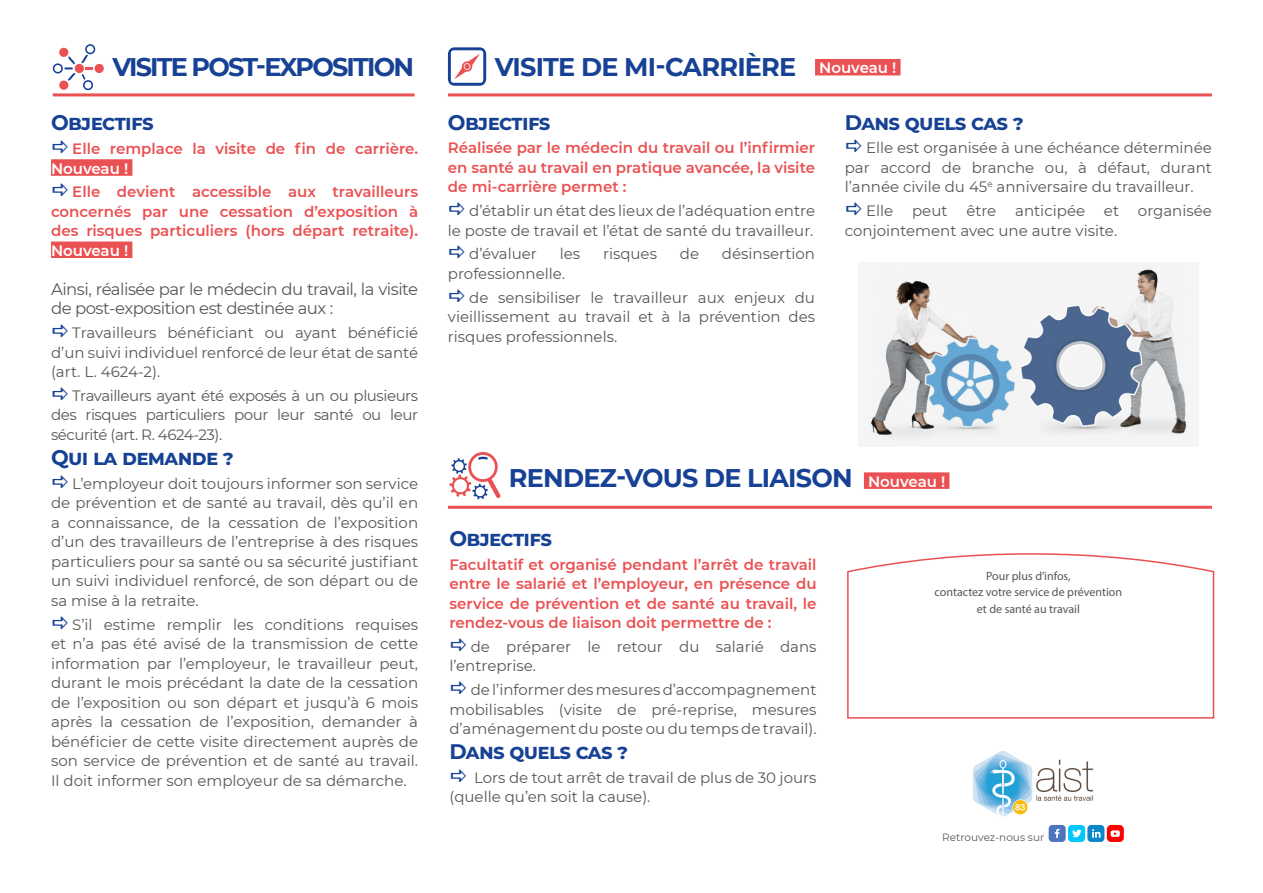
<style>
.page{position:relative;width:1263px;height:893px;background:#fff}
.page>*{position:absolute;margin:0;border:0;box-sizing:border-box;transform-origin:0 0}
.t1{font:700 25.5px "Montserrat";letter-spacing:-.03em;color:#164194}
.t2{font:700 25.5px "Montserrat";letter-spacing:-.07em;color:#164194}
.t3{font:700 21px "Montserrat";letter-spacing:-.03em;color:#164194}
.t4{font:16.5px/19.5px "Montserrat";letter-spacing:-.03em;color:#575756}
.t5{font:15px/19.5px "Montserrat";color:#575756;text-align:justify}
.t6{font:600 15px/19.5px "Montserrat";color:#ea5153;text-align:justify}
.t7{font:600 15px "Montserrat";color:#fff}
.t8{font:12px/16.5px "Myriad Pro";color:#575756;text-align:center}
.t9{font:10.5px "Montserrat";color:#575756}
</style>
<div class="page">
<div style="left:1049px;top:825px;width:17px;height:17px;background:#4d75bf;border-radius:4px"></div>
<svg style="left:1055px;top:829px;width:4px;height:9px"></svg>
<div style="left:1068px;top:825px;width:17px;height:17px;background:#00c7ff;border-radius:4px"></div>
<svg style="left:1072px;top:829px;width:9px;height:8px"></svg>
<div style="left:1087px;top:825px;width:17px;height:17px;background:#0a87c9;border-radius:4px"></div>
<svg style="left:1092px;top:829px;width:8px;height:9px"></svg>
<svg style="left:847px;top:553px;width:368px;height:166px"></svg>
<div style="left:1107px;top:825px;width:17px;height:17px;background:#f00;border-radius:4px"></div>
<svg style="left:1111px;top:830px;width:9px;height:7px"></svg>
<hr style="left:53px;top:93px;width:362px;height:3px;background:#ea5153">
<div style="left:51px;top:159px;width:81px;height:17px;background:#ea5153"></div>
<div style="left:51px;top:242px;width:81px;height:16px;background:#ea5153"></div>
<hr style="left:448px;top:93px;width:764px;height:3px;background:#ea5153">
<div style="left:815px;top:59px;width:85px;height:16px;background:#ea5153"></div>
<hr style="left:448px;top:506px;width:764px;height:3px;background:#ea5153">
<div style="left:864px;top:472px;width:85px;height:17px;background:#ea5153"></div>
<img style="left:870px;top:262px;width:320px;height:184px">
<div style="left:95px;top:64px;width:9px;height:9px;background:#ea5153;border-radius:50%"></div>
<svg style="left:53px;top:44px;width:42px;height:46px"></svg>
<svg style="left:448px;top:47px;width:38px;height:39px"></svg>
<svg style="left:449px;top:452px;width:52px;height:47px"></svg>
<img style="left:973px;top:751px;width:121px;height:66px">
<h1 class="t2" style="left:112px;top:48px;width:303px">VISITE POST-EXPOSITION</h1>
<h2 class="t3" style="left:51px;top:108px;width:104px">Objectifs</h2>
<p class="t6" style="left:72px;top:138px;width:347px">Elle remplace la visite de fin de carrière.</p>
<p class="t7" style="left:51px;top:158px;width:79px">Nouveau !</p>
<p class="t6" style="left:51px;top:182px;width:369px;text-indent:21px">Elle devient accessible aux travailleurs concernés par une cessation d’exposition à des risques particuliers (hors départ retraite).</p>
<p class="t7" style="left:51px;top:240px;width:79px">Nouveau !</p>
<p class="t4" style="left:51px;top:279px;width:369px">Ainsi, réalisée par le médecin du travail, la visite de post-exposition est destinée aux :</p>
<p class="t5" style="left:51px;top:322px;width:369px;text-indent:21px">Travailleurs bénéficiant ou ayant bénéficié d’un suivi individuel renforcé de leur état de santé (art. L. 4624-2).</p>
<p class="t5" style="left:51px;top:385px;width:369px;text-indent:21px">Travailleurs ayant été exposés à un ou plusieurs des risques particuliers pour leur santé ou leur sécurité (art. R. 4624-23).</p>
<h2 class="t3" style="left:51px;top:442px;width:185px">Qui la demande ?</h2>
<p class="t5" style="left:51px;top:473px;width:369px;text-indent:21px">L’employeur doit toujours informer son service de prévention et de santé au travail, dès qu’il en a connaissance, de la cessation de l’exposition d’un des travailleurs de l’entreprise à des risques particuliers pour sa santé ou sa sécurité justifiant un suivi individuel renforcé, de son départ ou de sa mise à la retraite.</p>
<p class="t5" style="left:51px;top:614px;width:369px;text-indent:21px">S’il estime remplir les conditions requises et n’a pas été avisé de la transmission de cette information par l’employeur, le travailleur peut, durant le mois précédant la date de la cessation de l’exposition ou son départ et jusqu’à 6 mois après la cessation de l’exposition, demander à bénéficier de cette visite directement auprès de son service de prévention et de santé au travail.<br>Il doit informer son employeur de sa démarche.</p>
<h1 class="t1" style="left:495px;top:48px;width:303px">VISITE DE MI-CARRIÈRE</h1>
<h2 class="t3" style="left:448px;top:107px;width:104px">Objectifs</h2>
<p class="t6" style="left:448px;top:138px;width:369px">Réalisée par le médecin du travail ou l’infirmier en santé au travail en pratique avancée, la visite de mi-carrière permet :</p>
<p class="t5" style="left:448px;top:200px;width:369px;text-align:right">d’établir un état des lieux de l’adéquation entre<br>le poste de travail et l’état de santé du travailleur.</p>
<p class="t5" style="left:469px;top:244px;width:69px">d’évaluer</p>
<p class="t5" style="left:560px;top:244px;width:22px">les</p>
<p class="t5" style="left:603px;top:244px;width:55px">risques</p>
<p class="t5" style="left:680px;top:244px;width:21px">de</p>
<p class="t5" style="left:722px;top:244px;width:95px">désinsertion</p>
<p class="t5" style="left:469px;top:261px;width:347px;line-height:23.7px;text-indent:-21px">professionnelle.<br>de sensibiliser le travailleur aux enjeux du</p>
<p class="t5" style="left:448px;top:306px;width:369px">vieillissement au travail et à la prévention des risques professionnels.</p>
<p class="t7" style="left:819px;top:57px;width:79px">Nouveau !</p>
<h2 class="t3" style="left:845px;top:107px;width:181px">Dans quels cas ?</h2>
<p class="t5" style="left:845px;top:138px;width:369px;text-indent:21px">Elle est organisée à une échéance déterminée par accord de branche ou, à défaut, durant l’année civile du 45<sup>e</sup> anniversaire du travailleur.</p>
<p class="t5" style="left:866px;top:200px;width:29px">Elle</p>
<p class="t5" style="left:912px;top:200px;width:37px">peut</p>
<p class="t5" style="left:966px;top:200px;width:32px">être</p>
<p class="t5" style="left:1015px;top:200px;width:71px">anticipée</p>
<p class="t5" style="left:1104px;top:200px;width:17px">et</p>
<p class="t5" style="left:1138px;top:200px;width:76px">organisée</p>
<p class="t5" style="left:845px;top:220px;width:274px">conjointement avec une autre visite.</p>
<h1 class="t1" style="left:509px;top:459px;width:345px">RENDEZ-VOUS DE LIAISON</h1>
<h2 class="t3" style="left:449px;top:523px;width:104px">Objectifs</h2>
<p class="t6" style="left:449px;top:554px;width:369px">Facultatif et organisé pendant l’arrêt de travail entre le salarié et l’employeur, en présence du service de prévention et de santé au travail, le rendez-vous de liaison doit permettre de :</p>
<p class="t5" style="left:449px;top:636px;width:369px;text-indent:21px">de préparer le retour du salarié dans l’entreprise.</p>
<p class="t5" style="left:449px;top:679px;width:369px;text-indent:21px">de l’informer des mesures d’accompagnement mobilisables (visite de pré-reprise, mesures d’aménagement du poste ou du temps de travail).</p>
<h2 class="t3" style="left:449px;top:737px;width:181px">Dans quels cas ?</h2>
<p class="t5" style="left:449px;top:767px;width:369px;text-indent:25px">Lors de tout arrêt de travail de plus de 30 jours (quelle qu’en soit la cause).</p>
<p class="t7" style="left:868px;top:471px;width:79px">Nouveau !</p>
<p class="t8" style="left:934px;top:567px;width:189px">Pour plus d’infos,<br>contactez votre service de prévention et de santé au travail</p>
<p class="t9" style="left:942px;top:830px;width:104px">Retrouvez-nous sur</p>
</div>
